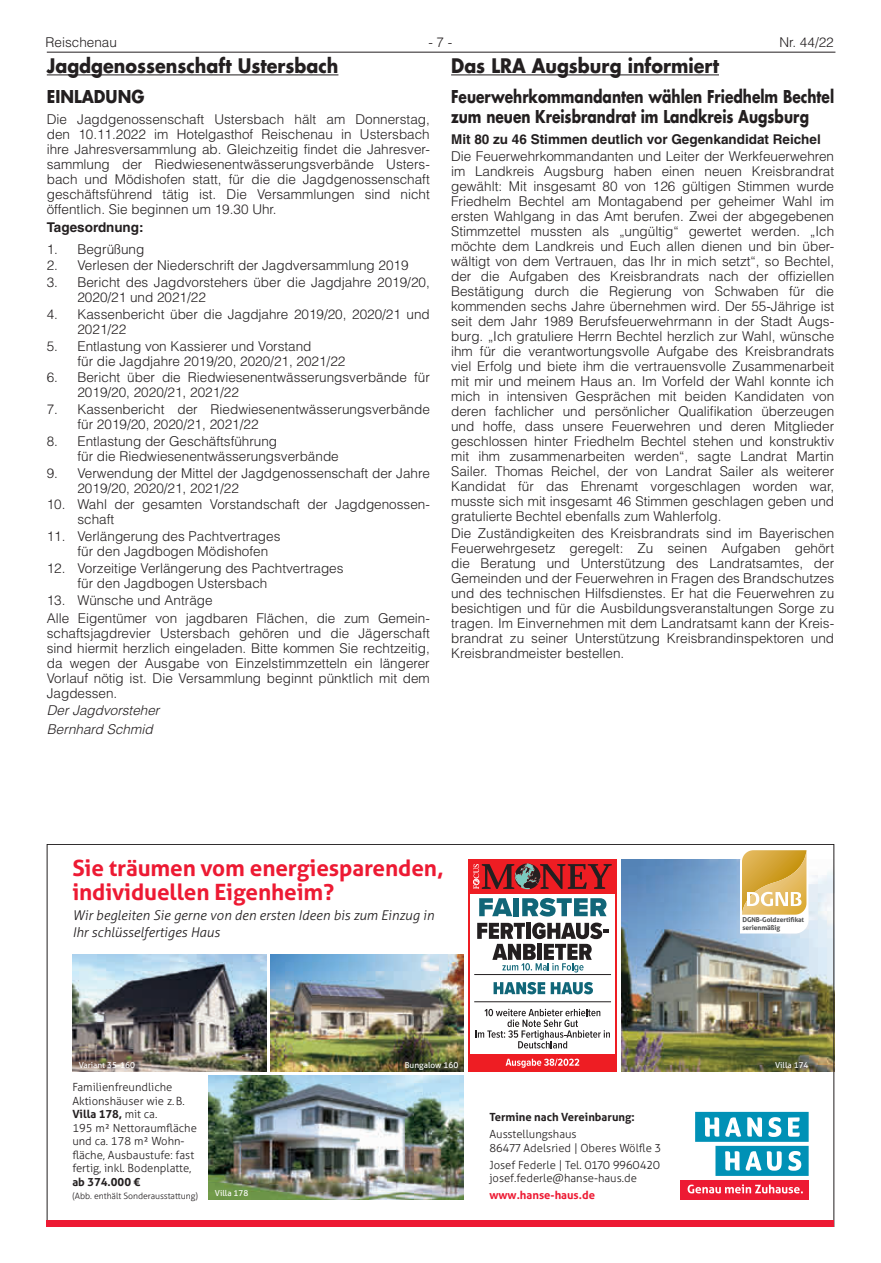
<style>
.page{position:relative;width:881px;height:1263px;background:#fff}
.page>*{position:absolute;margin:0;border:0;box-sizing:border-box;transform-origin:0 0}
.t1{font:700 22.5px/24.8px "Aller";letter-spacing:-.005em;color:#ed1a33}
.t2{font:700 19.5px "Futura LT";color:#231f20;scale:.9 1}
.t3{font:700 17.25px/19.5px "Futura LT";color:#231f20;scale:.8 1}
.t4{font:700 17.25px "Futura LT";color:#231f20;scale:.9 1}
.t5{font:300 13.5px/15px "Helvetica LT";color:#231f20}
.t6{font:italic 300 13.5px/16.5px "Aller";color:#231f20}
.t7{font:700 13.5px "Helvetica LT";color:#231f20}
.t8{font:italic 300 13.5px/19.2px "Helvetica LT";color:#231f20}
.t9{font:300 11.25px/13.5px "Aller";color:#231f20}
.t10{font:700 11.25px "Aller";color:#231f20}
.t11{font:700 11.25px "Aller";color:#ed1a33}
.t12{font:300 8.7px "Aller";letter-spacing:-.005em;color:#231f20}
.t13{font:8.25px "Aller";color:#fff}
.t14{font:700 6.75px/7.9px "Aller Typo";letter-spacing:-.01em;color:#4b4c4d}
.s1{font-weight:700}
</style>
<div class="page">
<hr style="left:47px;top:52px;width:788px;height:1px;background:#231f20">
<hr style="left:451px;top:74px;width:267px;height:1px;background:#231f20">
<hr style="left:47px;top:74px;width:291px;height:1px;background:#231f20">
<div style="left:680px;top:1180px;width:128px;height:19px;background:#ed1a33"></div>
<svg style="left:687px;top:1112px;width:121px;height:81px"></svg>
<img style="left:208px;top:1076px;width:255px;height:123px">
<img style="left:72px;top:955px;width:194px;height:116px">
<img style="left:270px;top:955px;width:193px;height:116px">
<img style="left:621px;top:859px;width:210px;height:212px">
<svg style="left:739px;top:850px;width:69px;height:83px"></svg>
<div style="left:468px;top:859px;width:149px;height:212px;background:#ee1d23"></div>
<div style="left:470px;top:894px;width:144px;height:160px;background:#fff"></div>
<svg style="left:473px;top:863px;width:138px;height:27px"></svg>
<hr style="left:474px;top:1001px;width:136px;height:1px;background:#231f20">
<hr style="left:474px;top:974px;width:136px;height:1px;background:#231f20">
<svg style="left:475px;top:1009px;width:134px;height:39px"></svg>
<svg style="left:479px;top:898px;width:33px;height:18px"></svg>
<div style="left:513px;top:898px;width:6px;height:18px;background:#116678"></div>
<svg style="left:522px;top:898px;width:84px;height:18px"></svg>
<svg style="left:505px;top:1058px;width:74px;height:10px"></svg>
<svg style="left:493px;top:982px;width:99px;height:12px"></svg>
<svg style="left:477px;top:922px;width:131px;height:50px"></svg>
<div style="left:47px;top:1220px;width:786px;height:7px;background:#ed1a33"></div>
<p class="t5" style="left:45px;top:34px;width:73px">Reischenau</p>
<p class="t5" style="left:428px;top:34px;width:26px">- 7 -</p>
<p class="t5" style="left:779px;top:34px;width:56px">Nr. 44/22</p>
<h2 class="t2" style="left:451px;top:53px;width:299px">Das LRA Augsburg informiert</h2>
<p class="t3" style="left:451px;top:87px;width:480px">Feuerwehrkommandanten wählen Friedhelm Bechtel zum neuen Kreisbrandrat im Landkreis Augsburg</p>
<p class="t7" style="left:451px;top:131px;width:371px">Mit 80 zu 46 Stimmen deutlich vor Gegenkandidat Reichel</p>
<p class="t5" style="left:451px;top:149px;width:384px;text-align:justify">Die Feuerwehrkommandanten und Leiter der Werkfeuerwehren im Landkreis Augsburg haben einen neuen Kreisbrandrat gewählt: Mit insgesamt 80 von 126 gültigen Stimmen wurde Friedhelm Bechtel am Montagabend per geheimer Wahl im ersten Wahlgang in das Amt berufen. Zwei der abgegebenen Stimmzettel mussten als „ungültig“ gewertet werden. „Ich möchte dem Landkreis und Euch allen dienen und bin über&shy;wältigt von dem Vertrauen, das Ihr in mich setzt“, so Bechtel, der die Aufgaben des Kreisbrandrats nach der offiziellen Bestätigung durch die Regierung von Schwaben für die kommenden sechs Jahre übernehmen wird. Der 55-Jährige ist seit dem Jahr 1989 Berufsfeuerwehrmann in der Stadt Augs&shy;burg. „Ich gratuliere Herrn Bechtel herzlich zur Wahl, wünsche ihm für die verantwortungsvolle Aufgabe des Kreisbrandrats viel Erfolg und biete ihm die vertrauensvolle Zusammenarbeit mit mir und meinem Haus an. Im Vorfeld der Wahl konnte ich mich in intensiven Gesprächen mit beiden Kandidaten von deren fachlicher und persönlicher Qualifikation überzeugen und hoffe, dass unsere Feuerwehren und deren Mitglieder geschlossen hinter Friedhelm Bechtel stehen und konstruktiv mit ihm zusammenarbeiten werden“, sagte Landrat Martin Sailer. Thomas Reichel, der von Landrat Sailer als weiterer Kandidat für das Ehrenamt vorgeschlagen worden war, musste sich mit insgesamt 46 Stimmen geschlagen geben und gratulierte Bechtel ebenfalls zum Wahlerfolg.</p>
<p class="t5" style="left:451px;top:526px;width:384px;text-align:justify">Die Zuständigkeiten des Kreisbrandrats sind im Bayerischen Feuerwehrgesetz geregelt: Zu seinen Aufgaben gehört die Beratung und Unterstützung des Landratsamtes, der Gemeinden und der Feuerwehren in Fragen des Brandschutzes und des technischen Hilfsdienstes. Er hat die Feuerwehren zu besichtigen und für die Ausbildungsveranstaltungen Sorge zu tragen. Im Einvernehmen mit dem Landratsamt kann der Kreis&shy;brandrat zu seiner Unterstützung Kreisbrandinspektoren und Kreisbrandmeister bestellen.</p>
<h2 class="t2" style="left:47px;top:53px;width:325px">Jagdgenossenschaft Ustersbach</h2>
<p class="t4" style="left:47px;top:85px;width:110px">EINLADUNG</p>
<p class="t5" style="left:47px;top:112px;width:384px;text-align:justify">Die Jagdgenossenschaft Ustersbach hält am Donnerstag, den 10.11.2022 im Hotelgasthof Reischenau in Ustersbach ihre Jahresversammlung ab. Gleichzeitig findet die Jahresver&shy;sammlung der Riedwiesenentwässerungsverbände Usters&shy;bach und Mödishofen statt, für die die Jagdgenossenschaft geschäftsführend tätig ist. Die Versammlungen sind nicht öffentlich. Sie beginnen um 19.30 Uhr.</p>
<p class="t7" style="left:47px;top:219px;width:98px">Tagesordnung:</p>
<p class="t5" style="left:47px;top:241px;width:99px">1. Begrüßung</p>
<p class="t5" style="left:47px;top:258px;width:363px">2. Verlesen der Niederschrift der Jagdversammlung 2019</p>
<p class="t5" style="left:77px;top:275px;width:354px;text-indent:-31px">3. Bericht des Jagdvorstehers über die Jagdjahre 2019/20,<br>2020/21 und 2021/22</p>
<p class="t5" style="left:77px;top:306px;width:354px;text-indent:-31px">4. Kassenbericht über die Jagdjahre 2019/20, 2020/21 und<br>2021/22</p>
<p class="t5" style="left:77px;top:338px;width:269px;text-indent:-31px">5. Entlastung von Kassierer und Vorstand<br>für die Jagdjahre 2019/20, 2020/21, 2021/22</p>
<p class="t5" style="left:77px;top:370px;width:354px;text-indent:-31px">6. Bericht über die Riedwiesenentwässerungsverbände für<br>2019/20, 2020/21, 2021/22</p>
<p class="t5" style="left:77px;top:402px;width:354px;text-indent:-31px">7. Kassenbericht der Riedwiesenentwässerungsverbände für 2019/20, 2020/21, 2021/22</p>
<p class="t5" style="left:77px;top:433px;width:263px;text-indent:-31px">8. Entlastung der Geschäftsführung<br>für die Riedwiesenentwässerungsverbände</p>
<p class="t5" style="left:77px;top:465px;width:354px;text-indent:-31px">9. Verwendung der Mittel der Jagdgenossenschaft der Jahre<br>2019/20, 2020/21, 2021/22</p>
<p class="t5" style="left:77px;top:497px;width:354px;text-indent:-31px">10. Wahl der gesamten Vorstandschaft der Jagdgenossen&shy;schaft</p>
<p class="t5" style="left:77px;top:529px;width:204px;text-indent:-31px">11. Verlängerung des Pachtvertrages für den Jagdbogen Mödishofen</p>
<p class="t5" style="left:77px;top:560px;width:267px;text-indent:-31px">12. Vorzeitige Verlängerung des Pachtvertrages für den Jagdbogen Ustersbach</p>
<p class="t5" style="left:47px;top:591px;width:384px;line-height:18px">13. Wünsche und Anträge<br>Alle Eigentümer von jagdbaren Flächen, die zum Gemein-</p>
<p class="t5" style="left:47px;top:625px;width:384px;text-align:justify">schaftsjagdrevier Ustersbach gehören und die Jägerschaft sind hiermit herzlich eingeladen. Bitte kommen Sie rechtzeitig, da wegen der Ausgabe von Einzelstimmzetteln ein längerer Vorlauf nötig ist. Die Versammlung beginnt pünktlich mit dem Jagdessen.</p>
<p class="t8" style="left:47px;top:700px;width:114px">Der Jagdvorsteher<br>Bernhard Schmid</p>
<h1 class="t1" style="left:72px;top:855px;width:372px">Sie träumen vom energiesparenden, individuellen Eigenheim?</h1>
<p class="t6" style="left:72px;top:907px;width:363px">Wir begleiten Sie gerne von den ersten Ideen bis zum Einzug in<br>Ihr schlüsselfertiges Haus</p>
<p class="t14" style="left:742px;top:916px;width:63px">DGNB-Goldzertifikat serienmäßig</p>
<p class="t13" style="left:79px;top:1060px;width:58px">Variant 35-160</p>
<p class="t9" style="left:72px;top:1080px;width:126px">Familienfreundliche<br>Aktionshäuser wie z.B.<br><span class="s1">Villa 178,</span> mit ca.<br>195 m² Nettoraumfläche und ca. 178 m² Wohn&shy;fläche, Ausbaustufe: fast fertig, inkl. Bodenplatte,</p>
<p class="t10" style="left:72px;top:1175px;width:69px">ab 374.000 €</p>
<p class="t12" style="left:72px;top:1191px;width:127px">(Abb. enthält Sonderausstattung)</p>
<p class="t13" style="left:215px;top:1187px;width:35px">Villa 178</p>
<p class="t13" style="left:404px;top:1060px;width:55px">Bungalow 160</p>
<p class="t13" style="left:774px;top:1060px;width:35px">Villa 174</p>
<p class="t10" style="left:489px;top:1110px;width:147px">Termine nach Vereinbarung:</p>
<p class="t9" style="left:489px;top:1128px;width:173px">Ausstellungshaus<br>86477 Adelsried | Oberes Wölfle 3</p>
<p class="t9" style="left:489px;top:1158px;width:172px">Josef Federle | Tel. 0170 9960420 josef.federle@hanse-haus.de</p>
<p class="t11" style="left:489px;top:1188px;width:107px">www.hanse-haus.de</p>
</div>
